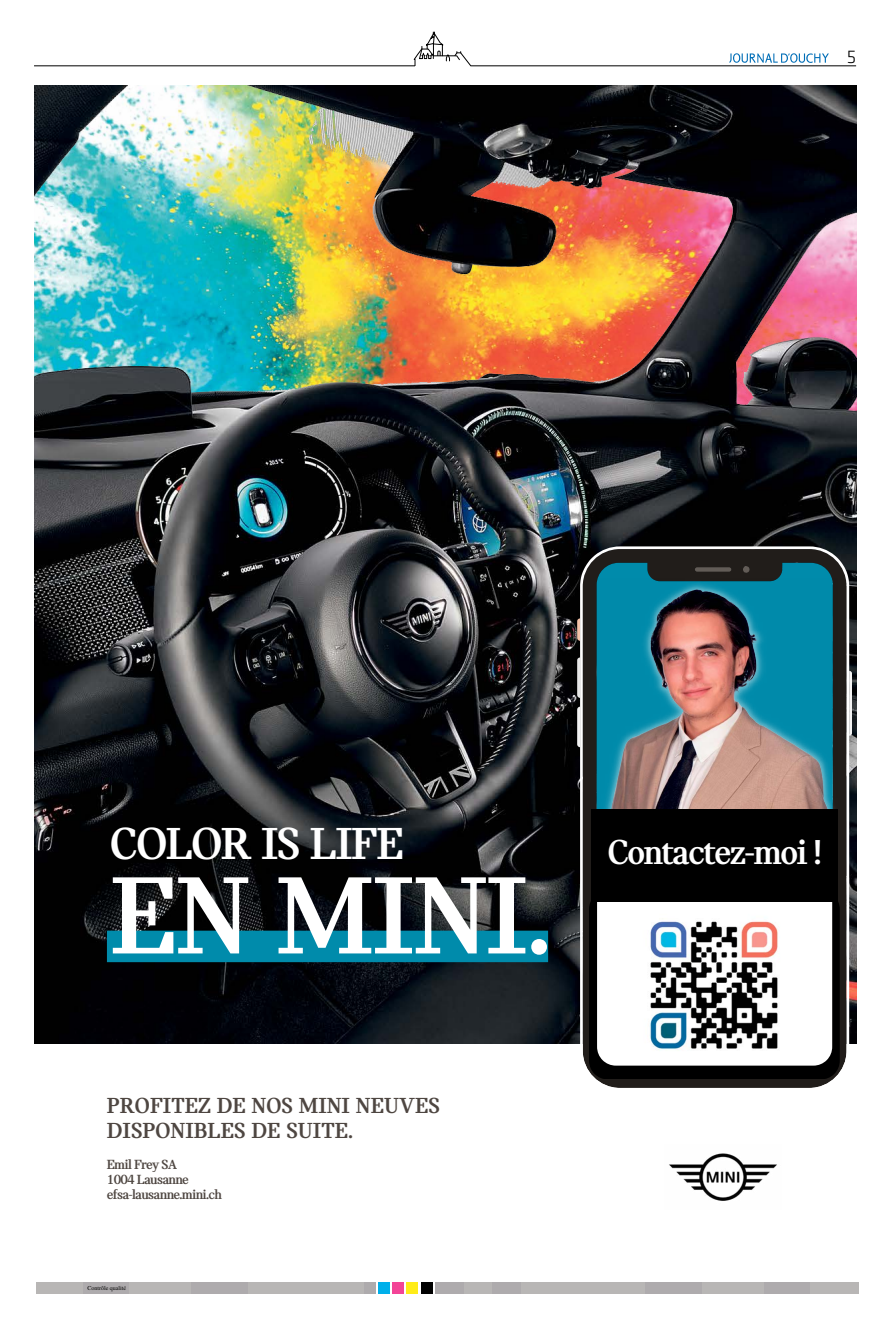
<style>
.page{position:relative;width:893px;height:1333px;background:#fff}
.page>*{position:absolute;margin:0;border:0;box-sizing:border-box;transform-origin:0 0}
.t1{font:117.4px "MINI Serif Headline";letter-spacing:-.015em;color:#fff}
.t2{font:47.9px "MINI Serif Headline";letter-spacing:-.03em;color:#fff}
.t3{font:700 36.9px "MINI Serif";letter-spacing:-.05em;color:#fff}
.t4{font:23.3px/25.1px "MINI Serif Headline";color:#4e4641}
.t5{font:300 19px "Klavika";color:#000}
.t6{font:700 14.2px/14.8px "MINI Serif";letter-spacing:-.05em;color:#4e4641}
.t7{font:6px "Times EDI";color:#000}
</style>
<div class="page">
<hr style="left:34px;top:66px;width:381px;height:1px;background:#000">
<hr style="left:470px;top:66px;width:386px;height:1px;background:#000">
<svg style="left:413px;top:31px;width:59px;height:36px"></svg>
<svg style="left:729px;top:53px;width:100px;height:10px"></svg>
<div style="left:36px;top:1282px;width:822px;height:11px;background:#b8b6b5"></div>
<div style="left:84px;top:1282px;width:45px;height:11px;background:#aeabad"></div>
<div style="left:191px;top:1282px;width:57px;height:11px;background:#aeabad"></div>
<svg style="left:376px;top:1282px;width:59px;height:11px"></svg>
<div style="left:645px;top:1282px;width:57px;height:11px;background:#aeabad"></div>
<div style="left:764px;top:1282px;width:45px;height:11px;background:#aeabad"></div>
<div style="left:378px;top:1282px;width:12px;height:11px;background:#00afea"></div>
<div style="left:393px;top:1282px;width:11px;height:11px;background:#f34497"></div>
<div style="left:407px;top:1282px;width:11px;height:11px;background:#ffec18"></div>
<div style="left:421px;top:1282px;width:11px;height:11px;background:#000"></div>
<div style="left:364px;top:1282px;width:12px;height:11px;background:#aeabad"></div>
<div style="left:435px;top:1282px;width:28px;height:11px;background:#aeabad"></div>
<div style="left:492px;top:1282px;width:28px;height:11px;background:#aeabad"></div>
<img style="left:34px;top:85px;width:822px;height:958px">
<div style="left:107px;top:930px;width:441px;height:32px;background:#008bab"></div>
<img style="left:669px;top:1153px;width:108px;height:48px">
<svg style="left:577px;top:618px;width:3px;height:22px"></svg>
<svg style="left:577px;top:657px;width:3px;height:41px"></svg>
<svg style="left:577px;top:706px;width:3px;height:41px"></svg>
<svg style="left:849px;top:670px;width:3px;height:65px"></svg>
<svg style="left:580px;top:546px;width:269px;height:542px;background:#455153"></svg>
<img style="left:598px;top:578px;width:239px;height:231px">
<svg style="left:589px;top:881px;width:250px;height:198px"></svg>
<div style="left:591px;top:809px;width:246px;height:93px;background:#000"></div>
<img style="left:636px;top:906px;width:157px;height:157px">
<h3 class="t5" style="left:847px;top:47px;width:11px">5</h3>
<h2 class="t2" style="left:110px;top:817px;width:295px">COLOR IS LIFE</h2>
<h1 class="t1" style="left:110px;top:850px;width:444px">EN MINI.</h1>
<h3 class="t4" style="left:107px;top:1092px;width:334px">PROFITEZ DE NOS MINI NEUVES<br>DISPONIBLES DE SUITE.</h3>
<p class="t6" style="left:107px;top:1156px;width:117px">Emil Frey SA<br>1004 Lausanne efsa-lausanne.mini.ch</p>
<p class="t7" style="left:87px;top:1284px;width:40px">Contrôle qualité</p>
<h3 class="t3" style="left:608px;top:831px;width:216px">Contactez-moi !</h3>
</div>
